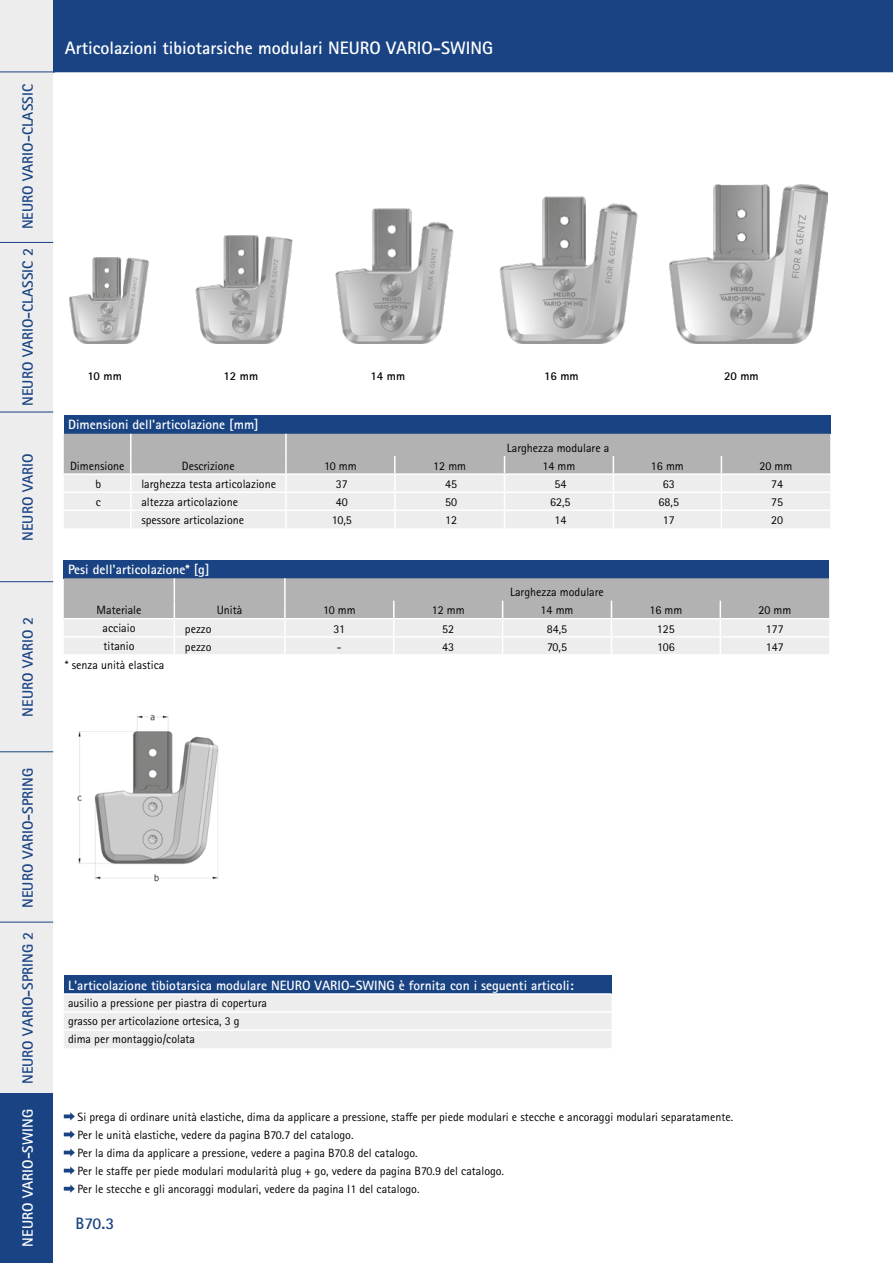
<style>
.page{position:relative;width:893px;height:1263px;background:#fff}
.page>*{position:absolute;margin:0;border:0;box-sizing:border-box;transform-origin:0 0}
.t1{font:700 18px "Rotis Sans Serif Pro";color:#fff}
.t2{font:700 16.5px "Rotis Sans Serif Pro";color:#194383}
.t3{font:700 15px "Rotis Sans Serif Pro";color:#194383}
.t4{font:700 15px "Rotis Sans Serif Pro";color:#fff}
.t5{font:700 13.5px "Rotis Sans Serif Pro";color:#fff}
.t6{font:12px/18px "Rotis Sans Serif Pro";color:#000}
.t7{font:700 12px "Rotis Sans Serif Pro";color:#000}
</style>
<div class="page">
<img style="left:77px;top:714px;width:142px;height:168px">
<img style="left:669px;top:185px;width:158px;height:158px">
<img style="left:499px;top:196px;width:139px;height:147px">
<img style="left:335px;top:208px;width:119px;height:135px">
<img style="left:195px;top:235px;width:98px;height:108px">
<img style="left:69px;top:257px;width:80px;height:86px">
<div style="left:53px;top:0;width:840px;height:72px;background:#194383"></div>
<div style="left:0;top:0;width:53px;height:1263px;background:#ededed"></div>
<div style="left:0;top:1093px;width:53px;height:170px;background:#194383"></div>
<hr style="left:0;top:242px;width:53px;height:1px;background:#194383">
<hr style="left:0;top:581px;width:53px;height:1px;background:#194383">
<hr style="left:0;top:751px;width:53px;height:1px;background:#194383">
<hr style="left:0;top:922px;width:53px;height:1px;background:#194383">
<hr style="left:0;top:412px;width:53px;height:1px;background:#194383">
<hr style="left:0;top:72px;width:55px;height:1px;background:#194383">
<div style="left:64px;top:416px;width:766px;height:18px;background:#194383"></div>
<svg style="left:64px;top:434px;width:766px;height:94px;background:#d5d5d5"></svg>
<div style="left:64px;top:560px;width:765px;height:18px;background:#194383"></div>
<svg style="left:64px;top:578px;width:765px;height:76px;background:#cecece"></svg>
<div style="left:64px;top:976px;width:548px;height:18px;background:#194383"></div>
<div style="left:64px;top:995px;width:548px;height:53px;background:#ededed"></div>
<hr style="left:64px;top:993px;width:548px;height:2px;background:#fff">
<hr style="left:64px;top:1011px;width:548px;height:2px;background:#fff">
<hr style="left:64px;top:1029px;width:548px;height:2px;background:#fff">
<svg style="left:64px;top:1112px;width:11px;height:8px"></svg>
<svg style="left:64px;top:1130px;width:11px;height:8px"></svg>
<svg style="left:64px;top:1148px;width:11px;height:9px"></svg>
<svg style="left:64px;top:1166px;width:11px;height:9px"></svg>
<svg style="left:64px;top:1184px;width:11px;height:9px"></svg>
<p class="t3" style="left:18px;top:229px;width:146px;rotate:-90deg">NEURO VARIO-CLASSIC</p>
<p class="t3" style="left:18px;top:406px;width:159px;rotate:-90deg">NEURO VARIO-CLASSIC 2</p>
<p class="t3" style="left:18px;top:541px;width:89px;rotate:-90deg">NEURO VARIO</p>
<p class="t3" style="left:18px;top:717px;width:101px;rotate:-90deg">NEURO VARIO 2</p>
<p class="t3" style="left:18px;top:908px;width:141px;rotate:-90deg">NEURO VARIO-SPRING</p>
<p class="t3" style="left:18px;top:1084px;width:154px;rotate:-90deg">NEURO VARIO-SPRING 2</p>
<p class="t4" style="left:18px;top:1247px;width:139px;rotate:-90deg">NEURO VARIO-SWING</p>
<h1 class="t1" style="left:65px;top:37px;width:430px">Articolazioni tibiotarsiche modulari NEURO VARIO-SWING</h1>
<p class="t7" style="left:88px;top:368px;width:36px">10 mm</p>
<p class="t7" style="left:223px;top:368px;width:36px">12 mm</p>
<p class="t7" style="left:370px;top:368px;width:36px">14 mm</p>
<p class="t7" style="left:544px;top:368px;width:36px">16 mm</p>
<p class="t7" style="left:724px;top:368px;width:36px">20 mm</p>
<p class="t5" style="left:68px;top:416px;width:192px">Dimensioni dell'articolazione [mm]</p>
<p class="t6" style="left:507px;top:439px;width:104px">Larghezza modulare a</p>
<p class="t6" style="left:70px;top:457px;width:56px">Dimensione</p>
<p class="t6" style="left:182px;top:457px;width:54px">Descrizione</p>
<p class="t6" style="left:324px;top:457px;width:34px">10 mm</p>
<p class="t6" style="left:433px;top:457px;width:34px">12 mm</p>
<p class="t6" style="left:542px;top:457px;width:34px">14 mm</p>
<p class="t6" style="left:651px;top:457px;width:34px">16 mm</p>
<p class="t6" style="left:759px;top:457px;width:34px">20 mm</p>
<p class="t6" style="left:95px;top:475px;width:7px">b</p>
<p class="t6" style="left:141px;top:475px;width:136px">larghezza testa articolazione</p>
<p class="t6" style="left:336px;top:475px;width:13px">37</p>
<p class="t6" style="left:445px;top:475px;width:13px">45</p>
<p class="t6" style="left:554px;top:475px;width:13px">54</p>
<p class="t6" style="left:663px;top:475px;width:13px">63</p>
<p class="t6" style="left:771px;top:475px;width:13px">74</p>
<p class="t6" style="left:96px;top:493px;width:7px">c</p>
<p class="t6" style="left:141px;top:493px;width:98px">altezza articolazione</p>
<p class="t6" style="left:336px;top:493px;width:13px">40</p>
<p class="t6" style="left:445px;top:493px;width:13px">50</p>
<p class="t6" style="left:550px;top:493px;width:22px">62,5</p>
<p class="t6" style="left:659px;top:493px;width:22px">68,5</p>
<p class="t6" style="left:771px;top:493px;width:13px">75</p>
<p class="t6" style="left:141px;top:511px;width:104px">spessore articolazione</p>
<p class="t6" style="left:332px;top:511px;width:22px">10,5</p>
<p class="t6" style="left:445px;top:511px;width:13px">12</p>
<p class="t6" style="left:554px;top:511px;width:13px">14</p>
<p class="t6" style="left:663px;top:511px;width:13px">17</p>
<p class="t6" style="left:771px;top:511px;width:13px">20</p>
<p class="t5" style="left:68px;top:561px;width:143px">Pesi dell'articolazione* [g]</p>
<p class="t6" style="left:510px;top:583px;width:95px">Larghezza modulare</p>
<p class="t6" style="left:97px;top:601px;width:46px">Materiale</p>
<p class="t6" style="left:217px;top:601px;width:27px">Unità</p>
<p class="t6" style="left:323px;top:601px;width:34px">10 mm</p>
<p class="t6" style="left:432px;top:601px;width:34px">12 mm</p>
<p class="t6" style="left:541px;top:601px;width:34px">14 mm</p>
<p class="t6" style="left:649px;top:601px;width:34px">16 mm</p>
<p class="t6" style="left:758px;top:601px;width:34px">20 mm</p>
<p class="t6" style="left:103px;top:619px;width:34px">acciaio</p>
<p class="t6" style="left:185px;top:620px;width:28px">pezzo</p>
<p class="t6" style="left:334px;top:620px;width:13px">31</p>
<p class="t6" style="left:442px;top:620px;width:13px">52</p>
<p class="t6" style="left:547px;top:620px;width:22px">84,5</p>
<p class="t6" style="left:657px;top:620px;width:19px">125</p>
<p class="t6" style="left:766px;top:620px;width:19px">177</p>
<p class="t6" style="left:104px;top:637px;width:33px">titanio</p>
<p class="t6" style="left:185px;top:638px;width:28px">pezzo</p>
<p class="t6" style="left:337px;top:638px;width:6px">-</p>
<p class="t6" style="left:442px;top:638px;width:13px">43</p>
<p class="t6" style="left:547px;top:638px;width:22px">70,5</p>
<p class="t6" style="left:657px;top:638px;width:19px">106</p>
<p class="t6" style="left:766px;top:638px;width:19px">147</p>
<p class="t6" style="left:65px;top:656px;width:101px">* senza unità elastica</p>
<p class="t5" style="left:68px;top:976px;width:507px">L'articolazione tibiotarsica modulare NEURO VARIO-SWING è fornita con i seguenti articoli:</p>
<p class="t6" style="left:68px;top:994px;width:201px">ausilio a pressione per piastra di copertura grasso per articolazione ortesica, 3 g<br>dima per montaggio/colata</p>
<p class="t6" style="left:78px;top:1107px;width:657px">Si prega di ordinare unità elastiche, dima da applicare a pressione, staffe per piede modulari e stecche e ancoraggi modulari separatamente.<br>Per le unità elastiche, vedere da pagina B70.7 del catalogo.<br>Per la dima da applicare a pressione, vedere a pagina B70.8 del catalogo.<br>Per le staffe per piede modulari modularità plug + go, vedere da pagina B70.9 del catalogo.<br>Per le stecche e gli ancoraggi modulari, vedere da pagina I1 del catalogo.</p>
<h2 class="t2" style="left:75px;top:1213px;width:40px">B70.3</h2>
</div>
